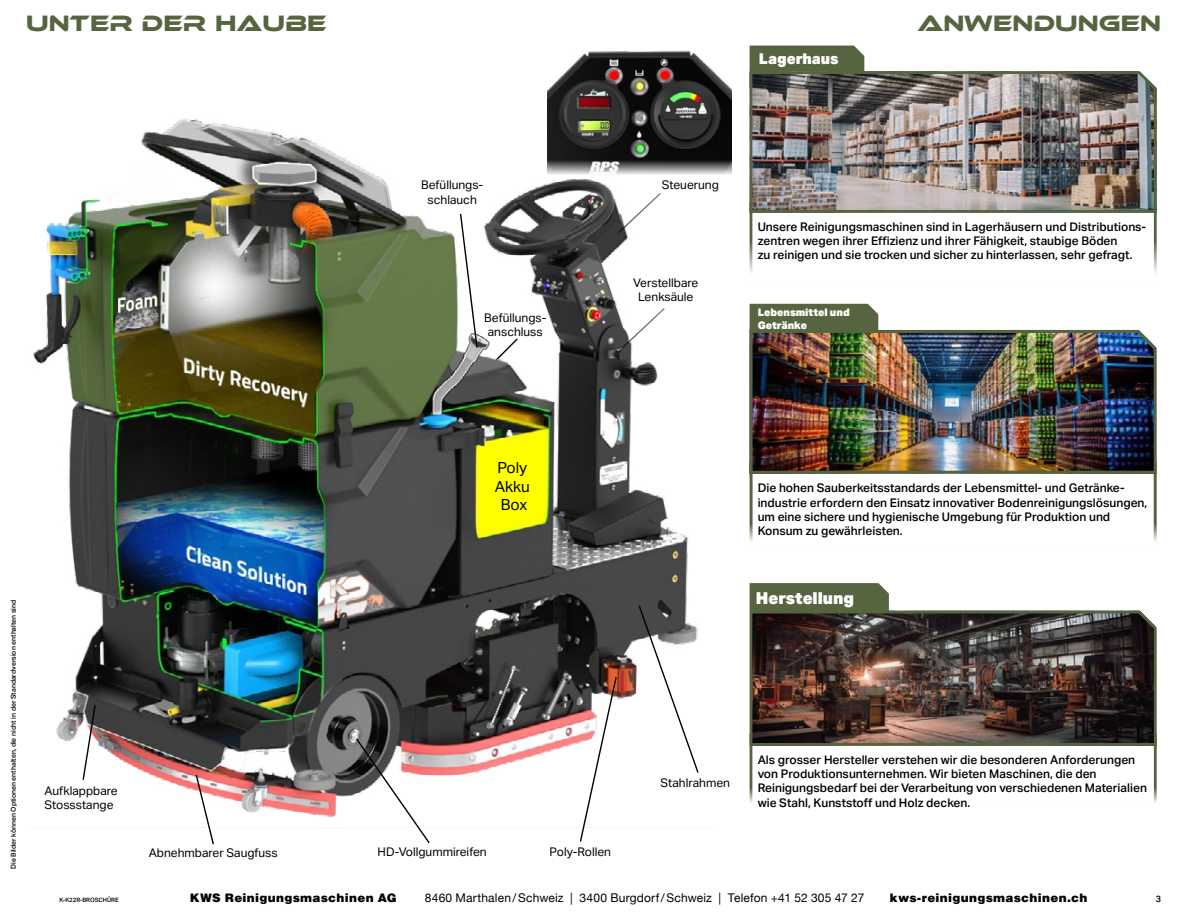
<style>
.page{position:relative;width:1188px;height:918px;background:#fff}
.page>*{position:absolute;margin:0;border:0;box-sizing:border-box;transform-origin:0 0}
.t1{font:22.8px "Ethnocentric Rg";color:#56653f}
.t2{font:900 16.5px "Aktiv Grotesk";color:#fff}
.t3{font:15.45px/18.5px "Aktiv Grotesk";color:#000;text-align:center}
.t4{font:900 15px "Aktiv Grotesk";letter-spacing:-.005em;color:#fff}
.t5{font:500 12px/14.4px "Aktiv Grotesk";color:#000}
.t6{font:12px/14.4px "Aktiv Grotesk";color:#000}
.t7{font:12px "Helvetica Neue";letter-spacing:.015em;color:#000}
.t8{font:900 12px "Helvetica";letter-spacing:.02em;color:#000}
.t9{font:900 10.5px/12.6px "Aktiv Grotesk";color:#fff}
.t10{font:500 9px "Aktiv Grotesk";color:#000}
.t11{font:500 6.9px "Aktiv Grotesk";color:#000}
.t12{font:500 6px "Aktiv Grotesk";color:#000}
</style>
<div class="page">
<img style="left:33px;top:109px;width:656px;height:708px">
<img style="left:548px;top:50px;width:183px;height:126px">
<svg style="left:435px;top:212px;width:84px;height:209px"></svg>
<svg style="left:195px;top:773px;width:20px;height:72px"></svg>
<svg style="left:355px;top:737px;width:76px;height:107px"></svg>
<svg style="left:82px;top:704px;width:15px;height:77px"></svg>
<svg style="left:637px;top:604px;width:62px;height:170px"></svg>
<svg style="left:579px;top:676px;width:39px;height:166px"></svg>
<svg style="left:620px;top:307px;width:46px;height:43px"></svg>
<svg style="left:617px;top:191px;width:45px;height:44px"></svg>
<img style="left:749px;top:609px;width:408px;height:138px">
<div style="left:750px;top:583px;width:139px;height:28px;background:#56653f"></div>
<img style="left:749px;top:70px;width:408px;height:144px">
<div style="left:750px;top:46px;width:114px;height:25px;background:#56653f"></div>
<img style="left:749px;top:328px;width:408px;height:147px">
<div style="left:750px;top:304px;width:128px;height:27px;background:#56653f"></div>
<h1 class="t1" style="left:26px;top:9px;width:302px">UNTER DER HAUBE</h1>
<h1 class="t1" style="left:917px;top:9px;width:245px">ANWENDUNGEN</h1>
<p class="t4" style="left:759px;top:49px;width:81px">Lagerhaus</p>
<p class="t6" style="left:421px;top:178px;width:64px;text-align:center">Befüllungs&shy;schlauch</p>
<p class="t6" style="left:662px;top:178px;width:59px">Steuerung</p>
<p class="t6" style="left:484px;top:311px;width:62px">Befüllungs&shy;anschluss</p>
<p class="t6" style="left:633px;top:276px;width:67px;text-align:center">Verstellbare<br>Lenksäule</p>
<p class="t5" style="left:758px;top:219px;width:389px">Unsere Reinigungsmaschinen sind in Lagerhäusern und Distributions&shy;zentren wegen ihrer Effizienz und ihrer Fähigkeit, staubige Böden<br>zu reinigen und sie trocken und sicher zu hinterlassen, sehr gefragt.</p>
<p class="t9" style="left:758px;top:306px;width:94px">Lebensmittel und<br>Getränke</p>
<p class="t11" style="left:9px;top:869px;width:271px;rotate:-90deg">Die Bilder können Optionen enthalten, die nicht in der Standardversion enthalten sind</p>
<p class="t3" style="left:495px;top:458px;width:37px">Poly<br>Akku<br>Box</p>
<p class="t5" style="left:758px;top:480px;width:391px">Die hohen Sauberkeitsstandards der Lebensmittel- und Getränke&shy;industrie erfordern den Einsatz innovativer Bodenreinigungslösungen, um eine sichere und hygienische Umgebung für Produktion und Konsum zu gewährleisten.</p>
<h2 class="t2" style="left:756px;top:587px;width:100px">Herstellung</h2>
<p class="t6" style="left:44px;top:783px;width:75px">Aufklappbare<br>Stossstange</p>
<p class="t6" style="left:149px;top:846px;width:130px">Abnehmbarer Saugfuss</p>
<p class="t6" style="left:378px;top:845px;width:111px">HD-Vollgummireifen</p>
<p class="t6" style="left:550px;top:845px;width:63px">Poly-Rollen</p>
<p class="t6" style="left:661px;top:775px;width:71px">Stahlrahmen</p>
<p class="t5" style="left:758px;top:752px;width:391px">Als grosser Hersteller verstehen wir die besonderen Anforderungen von Produktionsunternehmen. Wir bieten Maschinen, die den Reinigungsbedarf bei der Verarbeitung von verschiedenen Materialien wie Stahl, Kunststoff und Holz decken.</p>
<p class="t12" style="left:59px;top:896px;width:61px">K-K22R-BROSCHÜRE</p>
<p class="t8" style="left:190px;top:890px;width:209px">KWS Reinigungsmaschinen AG</p>
<p class="t7" style="left:425px;top:889px;width:441px">8460 Marthalen/Schweiz | 3400 Burgdorf/Schweiz | Telefon +41 52 305 47 27</p>
<p class="t8" style="left:890px;top:890px;width:199px">kws-reinigungsmaschinen.ch</p>
<p class="t10" style="left:1156px;top:893px;width:7px">3</p>
</div>
